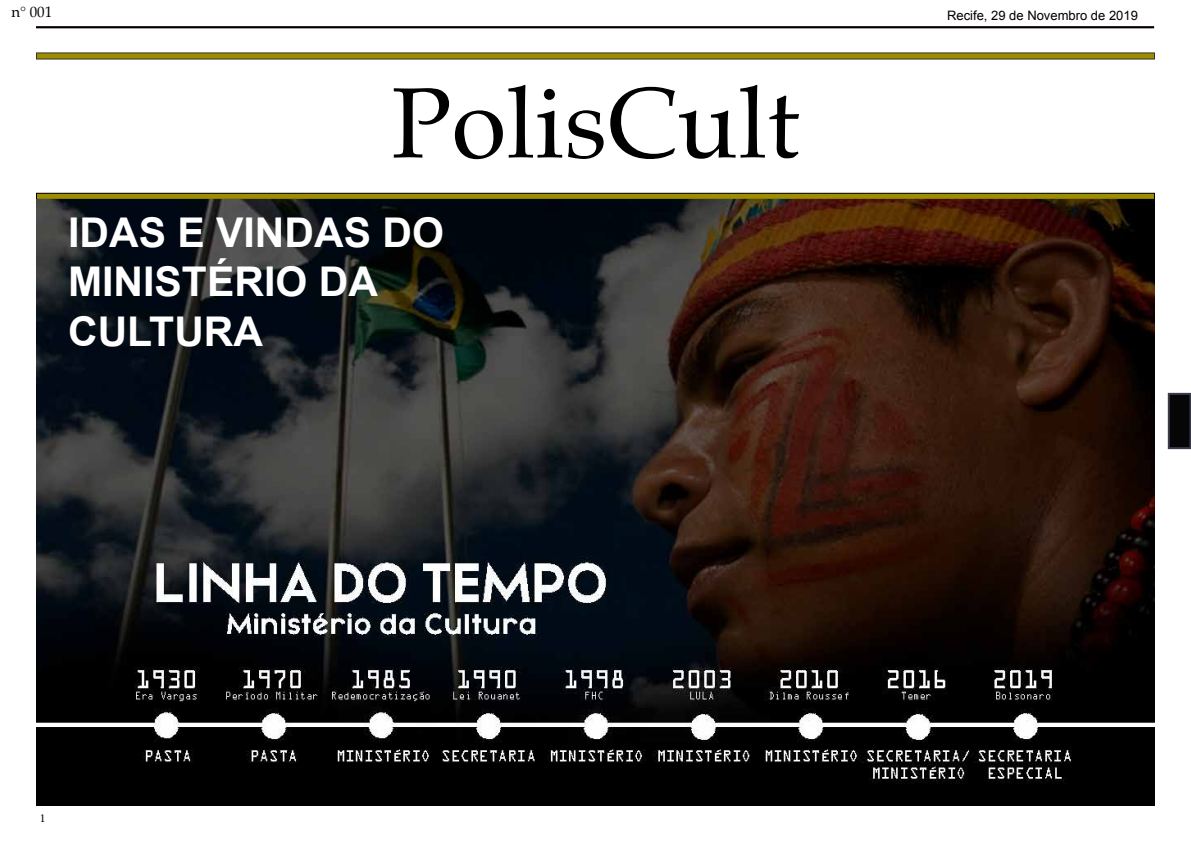
<style>
.page{position:relative;width:1191px;height:842px;background:#fff}
.page>*{position:absolute;margin:0;border:0;box-sizing:border-box;transform-origin:0 0}
.t1{font:100px "Palatino";color:#000}
.t2{font:700 41px/49.2px "Arial";color:#fff}
.t3{font:15px "Palatino";color:#000}
.t4{font:13px "Arial";color:#000}
.t5{font:12px "Minion Pro";color:#000}
</style>
<div class="page">
<div style="left:1167px;top:393px;width:24px;height:56px;background:#070606;border:2px solid #3a3b4d"></div>
<div style="left:36px;top:26px;width:1118px;height:2px;border:1px solid #000"></div>
<div style="left:36px;top:52px;width:1119px;height:8px;background:#9c8e00;border:1px solid #35332a"></div>
<div style="left:36px;top:193px;width:1118px;height:6px;background:#9c8e00"></div>
<div style="left:36px;top:193px;width:1119px;height:7px;border:1px solid #000"></div>
<img style="left:37px;top:199px;width:1118px;height:607px">
<p class="t3" style="left:11px;top:0;width:42px">n° 001</p>
<h1 class="t1" style="left:391px;top:40px;width:410px">PolisCult</h1>
<p class="t2" style="left:68px;top:210px;width:377px">IDAS E VINDAS DO<br>MINISTÉRIO DA<br>CULTURA</p>
<p class="t4" style="left:947px;top:7px;width:192px">Recife, 29 de Novembro de 2019</p>
<p class="t5" style="left:40px;top:810px;width:7px">1</p>
</div>
